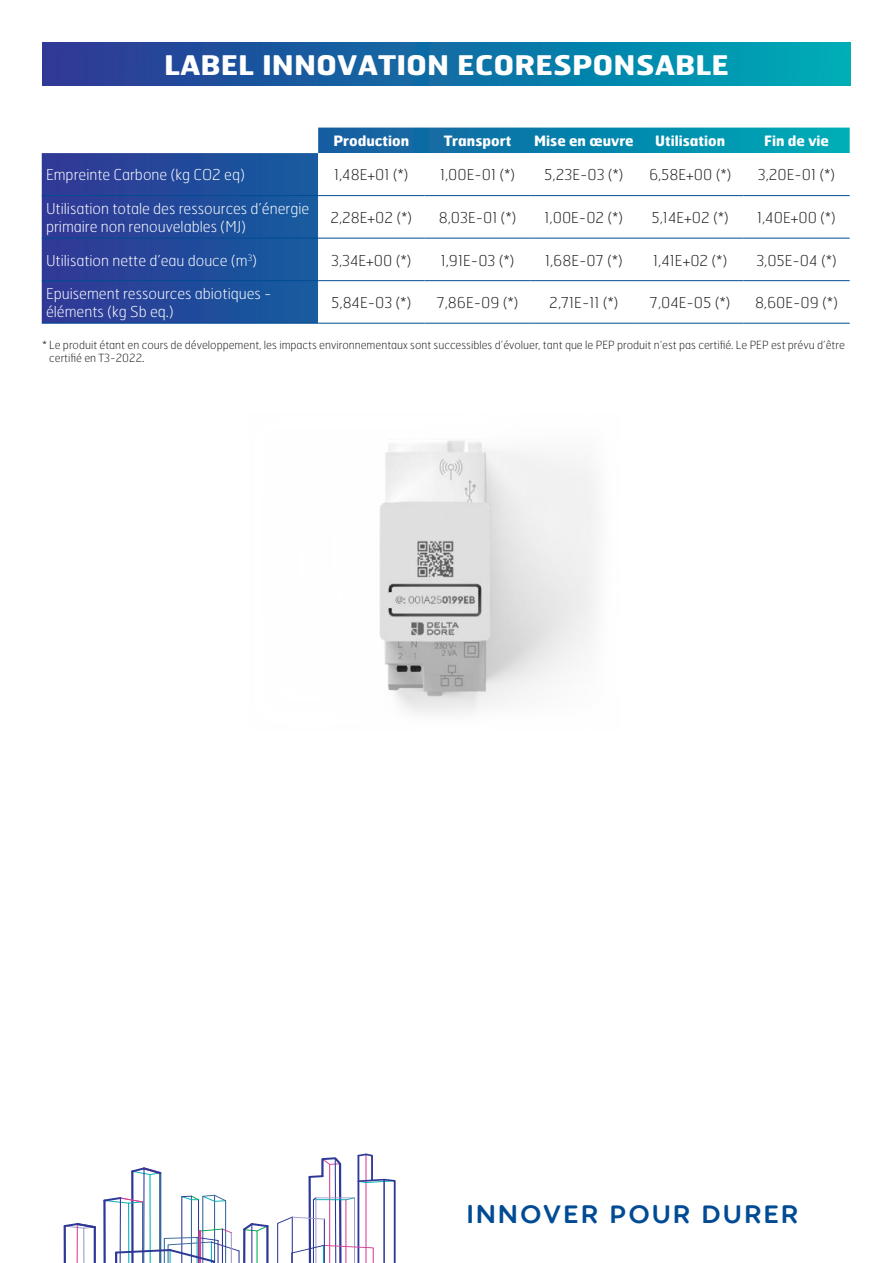
<style>
.page{position:relative;width:893px;height:1263px;background:#fff}
.page>*{position:absolute;margin:0;border:0;box-sizing:border-box;transform-origin:0 0}
.t1{font:700 27px "Hermes";color:#fff;scale:1.1 1}
.t2{font:600 25.2px "Rexel Type Beta";letter-spacing:.1em;color:#014b94}
.t3{font:100 15px "Hermes";color:#231f20}
.t4{font:100 15px/18px "Hermes";color:#fff}
.t5{font:700 14.25px "Hermes";color:#fff}
.t6{font:100 11.25px/13.5px "Hermes";color:#231f20}
</style>
<div class="page">
<svg style="left:63px;top:1153px;width:333px;height:110px"></svg>
<hr style="left:257px;top:1231px;width:1px;height:32px;background:#00aa4f">
<div style="left:43px;top:43px;width:807px;height:42px;background:linear-gradient(to right,#2b3595,#00abb7)"></div>
<svg style="left:42px;top:128px;width:808px;height:195px;background:#3468a8"></svg>
<svg style="left:318px;top:153px;width:532px;height:170px"></svg>
<hr style="left:42px;top:195px;width:276px;height:1px;background:#014b94">
<hr style="left:318px;top:195px;width:106px;height:1px;background:#014b94">
<hr style="left:424px;top:195px;width:107px;height:1px;background:#014b94">
<hr style="left:531px;top:195px;width:106px;height:1px;background:#014b94">
<hr style="left:637px;top:195px;width:106px;height:1px;background:#014b94">
<hr style="left:743px;top:195px;width:107px;height:1px;background:#014b94">
<hr style="left:42px;top:238px;width:276px;height:1px;background:#014b94">
<hr style="left:318px;top:238px;width:106px;height:1px;background:#014b94">
<hr style="left:424px;top:238px;width:107px;height:1px;background:#014b94">
<hr style="left:531px;top:238px;width:106px;height:1px;background:#014b94">
<hr style="left:637px;top:238px;width:106px;height:1px;background:#014b94">
<hr style="left:743px;top:238px;width:107px;height:1px;background:#014b94">
<hr style="left:42px;top:280px;width:276px;height:1px;background:#014b94">
<hr style="left:318px;top:280px;width:106px;height:1px;background:#014b94">
<hr style="left:424px;top:280px;width:107px;height:1px;background:#014b94">
<hr style="left:531px;top:280px;width:106px;height:1px;background:#014b94">
<hr style="left:637px;top:280px;width:106px;height:1px;background:#014b94">
<hr style="left:743px;top:280px;width:107px;height:1px;background:#014b94">
<hr style="left:42px;top:323px;width:276px;height:1px;background:#014b94">
<hr style="left:318px;top:323px;width:106px;height:1px;background:#014b94">
<hr style="left:424px;top:323px;width:107px;height:1px;background:#014b94">
<hr style="left:531px;top:323px;width:106px;height:1px;background:#014b94">
<hr style="left:637px;top:323px;width:106px;height:1px;background:#014b94">
<hr style="left:743px;top:323px;width:107px;height:1px;background:#014b94">
<img style="left:379px;top:440px;width:217px;height:274px">
<h1 class="t1" style="left:164px;top:47px;width:515px">LABEL INNOVATION ECORESPONSABLE</h1>
<p class="t5" style="left:333px;top:132px;width:77px">Production</p>
<p class="t5" style="left:444px;top:132px;width:69px">Transport</p>
<p class="t5" style="left:534px;top:132px;width:101px">Mise en œuvre</p>
<p class="t5" style="left:655px;top:132px;width:72px">Utilisation</p>
<p class="t5" style="left:764px;top:132px;width:66px">Fin de vie</p>
<p class="t4" style="left:46px;top:165px;width:201px">Empreinte Carbone (kg CO2 eq)</p>
<p class="t3" style="left:334px;top:165px;width:76px">1,48E+01 (*)</p>
<p class="t3" style="left:440px;top:165px;width:77px">1,00E-01 (*)</p>
<p class="t3" style="left:544px;top:165px;width:81px">5,23E-03 (*)</p>
<p class="t3" style="left:649px;top:165px;width:84px">6,58E+00 (*)</p>
<p class="t3" style="left:758px;top:165px;width:79px">3,20E-01 (*)</p>
<p class="t4" style="left:46px;top:199px;width:265px">Utilisation totale des ressources d’énergie primaire non renouvelables (MJ)</p>
<p class="t3" style="left:330px;top:208px;width:83px">2,28E+02 (*)</p>
<p class="t3" style="left:439px;top:208px;width:79px">8,03E-01 (*)</p>
<p class="t3" style="left:544px;top:208px;width:80px">1,00E-02 (*)</p>
<p class="t3" style="left:651px;top:208px;width:79px">5,14E+02 (*)</p>
<p class="t3" style="left:757px;top:208px;width:80px">1,40E+00 (*)</p>
<p class="t4" style="left:46px;top:251px;width:213px">Utilisation nette d’eau douce (m<sup>3</sup>)</p>
<p class="t3" style="left:331px;top:251px;width:82px">3,34E+00 (*)</p>
<p class="t3" style="left:441px;top:251px;width:75px">1,91E-03 (*)</p>
<p class="t3" style="left:545px;top:251px;width:79px">1,68E-07 (*)</p>
<p class="t3" style="left:653px;top:251px;width:76px">1,41E+02 (*)</p>
<p class="t3" style="left:756px;top:251px;width:82px">3,05E-04 (*)</p>
<p class="t4" style="left:46px;top:284px;width:227px">Epuisement ressources abiotiques - éléments (kg Sb eq.)</p>
<p class="t3" style="left:331px;top:293px;width:82px">5,84E-03 (*)</p>
<p class="t3" style="left:437px;top:293px;width:83px">7,86E-09 (*)</p>
<p class="t3" style="left:549px;top:293px;width:71px">2,71E-11 (*)</p>
<p class="t3" style="left:650px;top:293px;width:82px">7,04E-05 (*)</p>
<p class="t3" style="left:755px;top:293px;width:85px">8,60E-09 (*)</p>
<p class="t6" style="left:49px;top:337px;width:797px;text-indent:-7px">* Le produit étant en cours de développement, les impacts environnementaux sont successibles d’évoluer, tant que le PEP produit n’est pas certifié. Le PEP est prévu d’être certifié en T3-2022.</p>
<h2 class="t2" style="left:467px;top:1199px;width:333px">INNOVER POUR DURER</h2>
</div>
